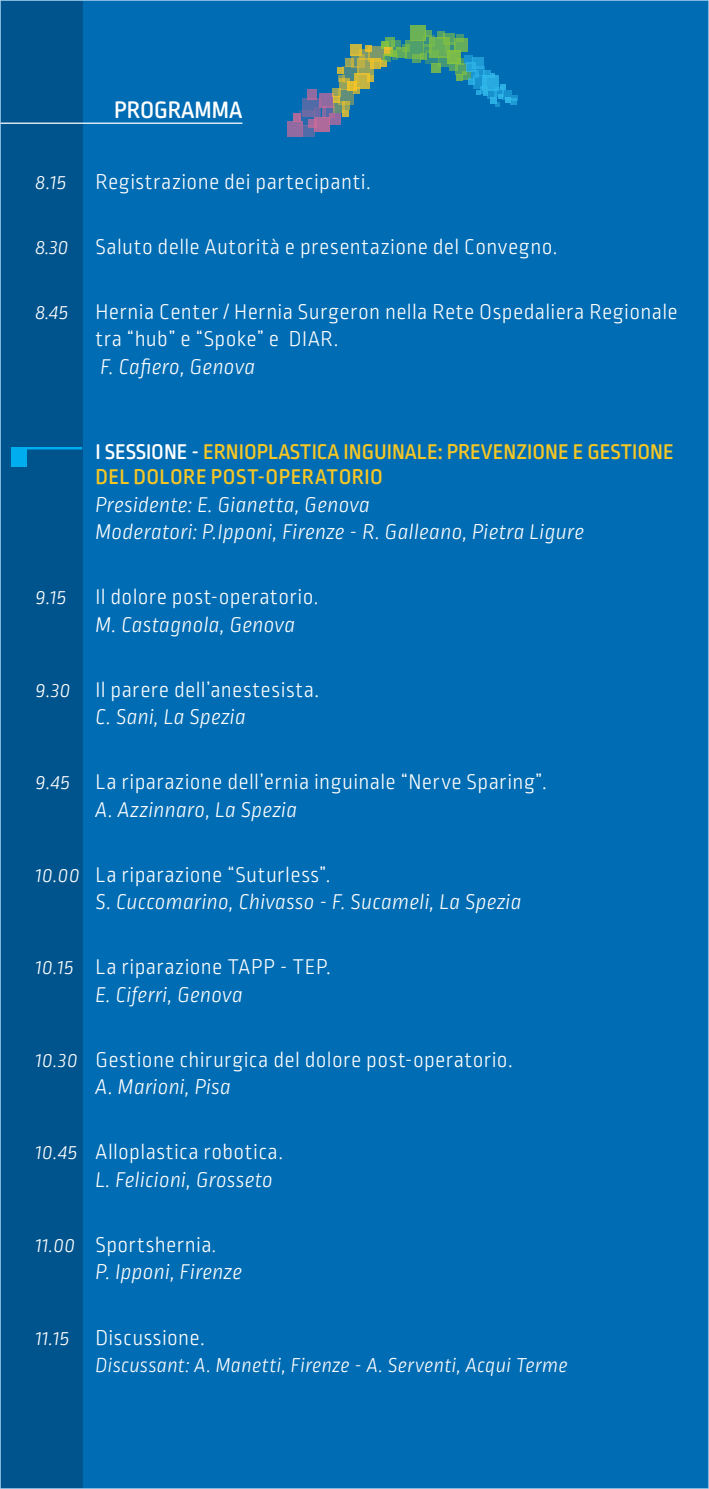
<style>
.page{position:relative;width:709px;height:1489px;background:#fff}
.page>*{position:absolute;margin:0;border:0;box-sizing:border-box;transform-origin:0 0}
.t1{font:500 25px "Ropa Soft Pro";color:#fff}
.t2{font:300 22.5px/27.5px "Ropa Soft Pro";letter-spacing:.015em;color:#fff}
.t3{font:italic 300 22.5px/27.5px "Ropa Soft Pro";letter-spacing:.005em;color:#fff}
.t4{font:500 22.5px/25px "Ropa Soft Pro";color:#f6c625}
.t5{font:italic 300 21.25px "Ropa Soft Pro";letter-spacing:.01em;color:#fff}
.s1{font-style:italic;font-size:21.25px}
.s2{color:#fff}
.s3{font-style:italic}
.s4{font-size:21.25px}
.s5{font-style:normal}
</style>
<div class="page">
<div style="left:0;top:0;width:709px;height:1488px;background:#006cb3"></div>
<div style="left:0;top:0;width:82px;height:1488px;background:#00548e"></div>
<hr style="left:0;top:123px;width:242px;height:1px;background:#fff">
<div style="left:293px;top:113px;width:8px;height:9px;background:#af6a9c"></div>
<div style="left:287px;top:121px;width:16px;height:15px;background:#906aa0"></div>
<svg style="left:299px;top:111px;width:15px;height:15px"></svg>
<div style="left:302px;top:125px;width:13px;height:12px;background:#516ba8"></div>
<svg style="left:308px;top:120px;width:6px;height:8px"></svg>
<svg style="left:314px;top:117px;width:16px;height:15px"></svg>
<svg style="left:302px;top:98px;width:17px;height:18px"></svg>
<div style="left:307px;top:89px;width:10px;height:10px;background:#906aa0"></div>
<div style="left:319px;top:93px;width:14px;height:14px;background:#906aa0"></div>
<div style="left:314px;top:107px;width:6px;height:9px;background:#696aa5"></div>
<svg style="left:325px;top:106px;width:7px;height:12px"></svg>
<svg style="left:322px;top:106px;width:3px;height:12px"></svg>
<svg style="left:329px;top:113px;width:12px;height:12px"></svg>
<svg style="left:332px;top:102px;width:10px;height:11px"></svg>
<svg style="left:342px;top:105px;width:8px;height:5px"></svg>
<svg style="left:342px;top:110px;width:6px;height:7px"></svg>
<div style="left:333px;top:96px;width:7px;height:6px;background:#c6b440"></div>
<svg style="left:332px;top:88px;width:7px;height:9px"></svg>
<svg style="left:338px;top:89px;width:16px;height:16px"></svg>
<svg style="left:339px;top:81px;width:8px;height:9px"></svg>
<svg style="left:353px;top:89px;width:6px;height:5px"></svg>
<svg style="left:347px;top:82px;width:9px;height:9px"></svg>
<svg style="left:338px;top:75px;width:5px;height:6px"></svg>
<svg style="left:337px;top:68px;width:6px;height:6px"></svg>
<svg style="left:343px;top:66px;width:14px;height:16px"></svg>
<div style="left:345px;top:59px;width:9px;height:8px;background:#93a25d"></div>
<svg style="left:351px;top:56px;width:8px;height:12px"></svg>
<svg style="left:354px;top:73px;width:15px;height:16px"></svg>
<svg style="left:367px;top:75px;width:7px;height:6px"></svg>
<svg style="left:357px;top:58px;width:17px;height:17px"></svg>
<svg style="left:370px;top:62px;width:11px;height:7px"></svg>
<svg style="left:350px;top:44px;width:12px;height:12px"></svg>
<svg style="left:359px;top:50px;width:9px;height:10px"></svg>
<svg style="left:368px;top:46px;width:16px;height:16px"></svg>
<svg style="left:365px;top:45px;width:6px;height:6px"></svg>
<svg style="left:380px;top:60px;width:7px;height:7px"></svg>
<div style="left:381px;top:41px;width:8px;height:8px;background:#78bb4a"></div>
<div style="left:384px;top:47px;width:8px;height:9px;background:#dfbd31"></div>
<svg style="left:385px;top:37px;width:10px;height:10px"></svg>
<svg style="left:391px;top:40px;width:9px;height:9px"></svg>
<svg style="left:396px;top:47px;width:9px;height:10px"></svg>
<svg style="left:390px;top:50px;width:7px;height:4px"></svg>
<svg style="left:383px;top:54px;width:15px;height:8px"></svg>
<svg style="left:402px;top:44px;width:3px;height:8px"></svg>
<div style="left:410px;top:25px;width:15px;height:16px;background:#6bb256"></div>
<svg style="left:405px;top:41px;width:18px;height:18px"></svg>
<div style="left:425px;top:30px;width:7px;height:6px;background:#56a467"></div>
<svg style="left:423px;top:36px;width:11px;height:9px"></svg>
<svg style="left:423px;top:45px;width:6px;height:8px"></svg>
<svg style="left:420px;top:53px;width:5px;height:7px"></svg>
<svg style="left:412px;top:54px;width:9px;height:9px"></svg>
<svg style="left:425px;top:50px;width:13px;height:14px"></svg>
<svg style="left:429px;top:37px;width:18px;height:20px"></svg>
<svg style="left:437px;top:31px;width:8px;height:8px"></svg>
<svg style="left:444px;top:34px;width:11px;height:11px"></svg>
<div style="left:455px;top:34px;width:8px;height:8px;background:#429779"></div>
<svg style="left:454px;top:38px;width:13px;height:14px"></svg>
<svg style="left:445px;top:42px;width:11px;height:11px"></svg>
<div style="left:447px;top:50px;width:14px;height:14px;background:#78bb4a"></div>
<svg style="left:438px;top:56px;width:10px;height:11px"></svg>
<svg style="left:432px;top:64px;width:9px;height:9px"></svg>
<svg style="left:449px;top:64px;width:6px;height:7px"></svg>
<svg style="left:461px;top:58px;width:3px;height:5px"></svg>
<svg style="left:455px;top:63px;width:11px;height:12px"></svg>
<div style="left:456px;top:74px;width:7px;height:7px;background:#6bb256"></div>
<svg style="left:462px;top:72px;width:8px;height:8px"></svg>
<svg style="left:468px;top:78px;width:5px;height:7px"></svg>
<div style="left:471px;top:70px;width:7px;height:8px;background:#1b96d2"></div>
<svg style="left:466px;top:64px;width:9px;height:8px"></svg>
<svg style="left:464px;top:56px;width:9px;height:8px"></svg>
<svg style="left:472px;top:57px;width:11px;height:11px"></svg>
<svg style="left:473px;top:75px;width:10px;height:14px"></svg>
<svg style="left:475px;top:66px;width:10px;height:10px"></svg>
<svg style="left:483px;top:70px;width:8px;height:5px"></svg>
<div style="left:483px;top:75px;width:16px;height:16px;background:#28aae0"></div>
<svg style="left:476px;top:84px;width:41px;height:22px"></svg>
<svg style="left:510px;top:98px;width:6px;height:7px"></svg>
<svg style="left:384px;top:56px;width:7px;height:6px"></svg>
<hr style="left:24px;top:447px;width:58px;height:2px;background:#00aeef">
<div style="left:12px;top:447px;width:15px;height:19px;background:#00aeef"></div>
<p class="t1" style="left:114px;top:96px;width:130px">PROGRAMMA</p>
<p class="t5" style="left:35px;top:170px;width:32px">8.15</p>
<p class="t2" style="left:95px;top:169px;width:277px">Registrazione dei partecipanti.</p>
<p class="t2" style="left:35px;top:234px;width:523px"><span class="s1">8.30</span> Saluto delle Autorità e presentazione del Convegno.</p>
<p class="t2" style="left:95px;top:299px;width:583px;text-indent:-60px"><span class="s1">8.45</span> Hernia Center / Hernia Surgeron nella Rete Ospedaliera Regionale tra “hub” e “Spoke” e DIAR.</p>
<p class="t3" style="left:100px;top:354px;width:156px">F. Cafiero, Genova</p>
<p class="t4" style="left:95px;top:440px;width:580px"><span class="s2">I SESSIONE -</span> ERNIOPLASTICA INGUINALE: PREVENZIONE E GESTIONE<br>DEL DOLORE POST-OPERATORIO</p>
<p class="t3" style="left:95px;top:491px;width:490px">Presidente: E. Gianetta, Genova<br>Moderatori: P.Ipponi, Firenze - R. Galleano, Pietra Ligure</p>
<p class="t5" style="left:35px;top:585px;width:32px">9.15</p>
<p class="t2" style="left:95px;top:584px;width:224px">Il dolore post-operatorio.</p>
<p class="t3" style="left:95px;top:611px;width:201px">M. Castagnola, Genova</p>
<p class="t2" style="left:35px;top:677px;width:285px;text-align:center"><span class="s1">9.30</span> Il parere dell’anestesista.<br><span class="s3">C. Sani, La Spezia</span></p>
<p class="t2" style="left:95px;top:769px;width:452px;text-indent:-60px"><span class="s1">9.45</span> La riparazione dell’ernia inguinale “Nerve Sparing”.<br><span class="s3">A. Azzinnaro, La Spezia</span></p>
<p class="t3" style="left:95px;top:861px;width:427px;text-indent:-60px"><span class="s4">10.00</span> <span class="s5">La riparazione “Suturless”.<br></span>S. Cuccomarino, Chivasso - F. Sucameli, La Spezia</p>
<p class="t2" style="left:95px;top:954px;width:237px;text-indent:-60px"><span class="s1">10.15</span> La riparazione TAPP - TEP.<br><span class="s3">E. Ciferri, Genova</span></p>
<p class="t2" style="left:95px;top:1047px;width:419px;text-indent:-60px"><span class="s1">10.30</span> Gestione chirurgica del dolore post-operatorio.<br><span class="s3">A. Marioni, Pisa</span></p>
<p class="t2" style="left:95px;top:1139px;width:189px;text-indent:-60px"><span class="s1">10.45</span> Alloplastica robotica.<br><span class="s3">L. Felicioni, Grosseto</span></p>
<p class="t3" style="left:95px;top:1231px;width:148px;text-indent:-60px"><span class="s4">11.00</span> <span class="s5">Sportshernia</span><span class="s4">.<br></span>P. Ipponi, Firenze</p>
<p class="t2" style="left:35px;top:1324px;width:171px"><span class="s1">11.15</span> Discussione.</p>
<p class="t5" style="left:95px;top:1353px;width:474px">Discussant: A. Manetti, Firenze - A. Serventi, Acqui Terme</p>
</div>
